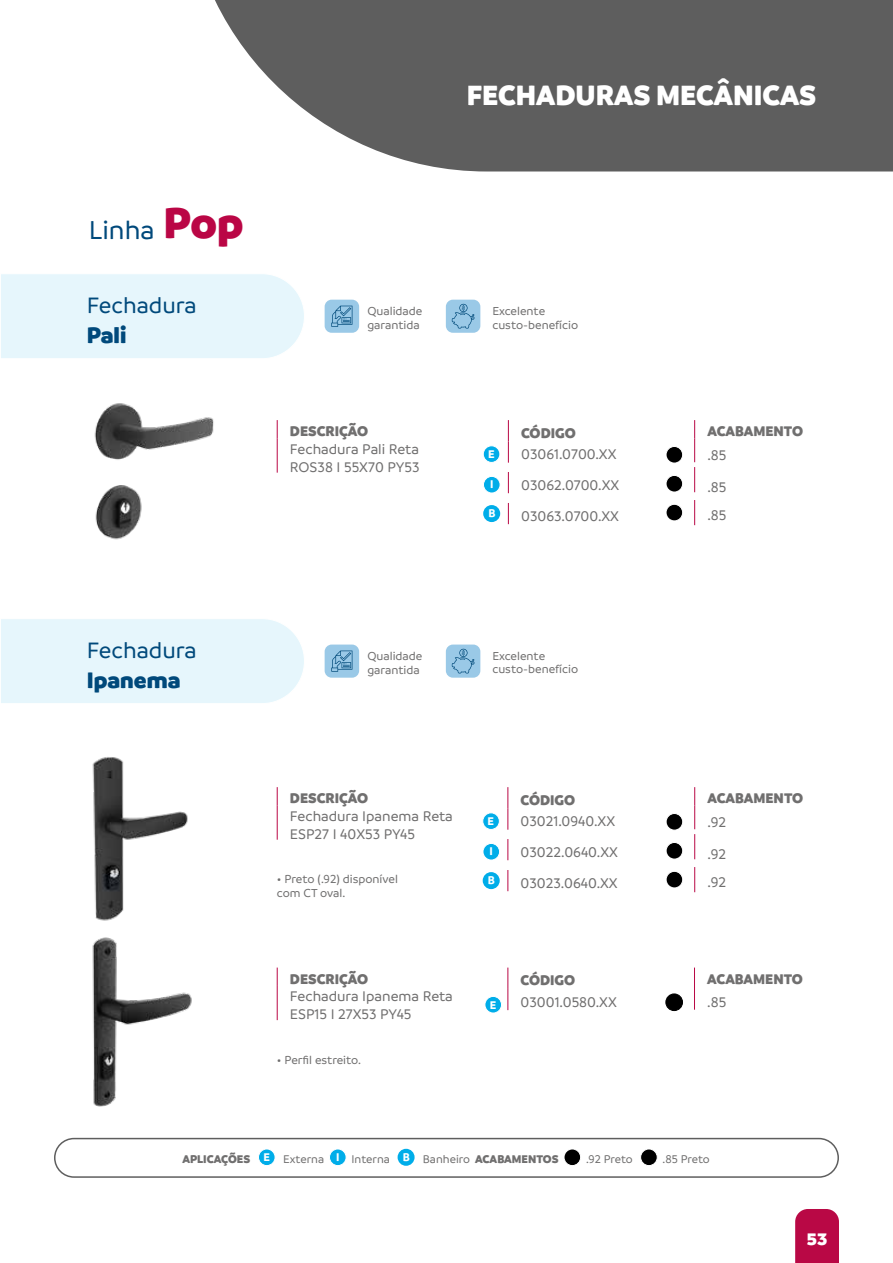
<style>
.page{position:relative;width:893px;height:1263px;background:#fff}
.page>*{position:absolute;margin:0;border:0;box-sizing:border-box;transform-origin:0 0}
.t1{font:900 30px "Branding SF";color:#fff}
.t2{font:500 27.75px "Branding SF";color:#00497b}
.t3{font:500 24px "Branding SF";color:#00497b}
.t4{font:900 24px "Branding SF";color:#00497b}
.t5{font:900 18px "Branding SF";color:#fff}
.t6{font:500 15px/30.8px "Branding SF";color:#706f6f}
.t7{font:900 15px "Branding SF";color:#706f6f}
.t8{font:500 12.45px/13.6px "Branding SF";color:#706f6f}
.t9{font:500 12px "Branding SF";color:#706f6f}
.t10{font:700 12px "Branding SF";color:#fff}
.s1{font-weight:900;font-size:46.05px;color:#ba0645}
.s2{font-weight:900}
</style>
<div class="page">
<div style="left:795px;top:1209px;width:44px;height:54px;background:#b90845"></div>
<svg style="left:215px;top:0;width:678px;height:171px;background:#707070"></svg>
<div style="left:54px;top:1138px;width:785px;height:40px;border:2px solid #5e5e5e;border-radius:19px"></div>
<div style="left:1px;top:274px;width:303px;height:84px;background:#e6f6fc"></div>
<div style="left:1px;top:619px;width:303px;height:84px;background:#e6f6fc"></div>
<div style="left:666px;top:994px;width:16px;height:16px;background:#000;border-radius:50%"></div>
<div style="left:666px;top:994px;width:17px;height:17px;border:1px solid #000;border-radius:50%"></div>
<svg style="left:277px;top:967px;width:1px;height:19px"></svg>
<hr style="left:277px;top:986px;width:1px;height:34px;background:#ba0645">
<svg style="left:507px;top:967px;width:1px;height:43px"></svg>
<div style="left:485px;top:996px;width:16px;height:17px;background:#00ade9;border-radius:50%"></div>
<div style="left:485px;top:996px;width:17px;height:17px;border:1px solid #fff;border-radius:50%"></div>
<svg style="left:694px;top:967px;width:1px;height:43px"></svg>
<div style="left:666px;top:813px;width:17px;height:17px;background:#000;border-radius:50%"></div>
<div style="left:666px;top:813px;width:17px;height:17px;border:1px solid #fff;border-radius:50%"></div>
<div style="left:666px;top:842px;width:17px;height:17px;background:#000;border-radius:50%"></div>
<div style="left:666px;top:842px;width:17px;height:17px;border:1px solid #fff;border-radius:50%"></div>
<div style="left:666px;top:871px;width:17px;height:17px;background:#000;border-radius:50%"></div>
<div style="left:666px;top:871px;width:17px;height:17px;border:1px solid #fff;border-radius:50%"></div>
<svg style="left:277px;top:787px;width:1px;height:18px"></svg>
<hr style="left:277px;top:805px;width:1px;height:35px;background:#ba0645">
<svg style="left:507px;top:787px;width:1px;height:43px"></svg>
<svg style="left:507px;top:839px;width:1px;height:21px"></svg>
<svg style="left:507px;top:870px;width:1px;height:21px"></svg>
<div style="left:483px;top:813px;width:16px;height:16px;background:#00ade9;border-radius:50%"></div>
<div style="left:483px;top:813px;width:17px;height:17px;border:1px solid #fff;border-radius:50%"></div>
<div style="left:483px;top:872px;width:17px;height:17px;background:#00ade9;border-radius:50%"></div>
<div style="left:483px;top:843px;width:17px;height:17px;background:#00ade9;border-radius:50%"></div>
<div style="left:483px;top:843px;width:17px;height:17px;border:1px solid #fff;border-radius:50%"></div>
<svg style="left:694px;top:787px;width:1px;height:72px"></svg>
<svg style="left:694px;top:867px;width:1px;height:25px"></svg>
<div style="left:666px;top:446px;width:17px;height:17px;background:#000;border-radius:50%"></div>
<div style="left:666px;top:446px;width:17px;height:17px;border:1px solid #fff;border-radius:50%"></div>
<div style="left:666px;top:475px;width:17px;height:17px;background:#000;border-radius:50%"></div>
<div style="left:666px;top:475px;width:17px;height:17px;border:1px solid #fff;border-radius:50%"></div>
<div style="left:666px;top:504px;width:17px;height:17px;background:#000;border-radius:50%"></div>
<div style="left:666px;top:504px;width:17px;height:17px;border:1px solid #fff;border-radius:50%"></div>
<svg style="left:277px;top:420px;width:1px;height:18px"></svg>
<hr style="left:277px;top:438px;width:1px;height:35px;background:#ba0645">
<svg style="left:508px;top:420px;width:1px;height:43px"></svg>
<svg style="left:508px;top:472px;width:1px;height:21px"></svg>
<svg style="left:508px;top:503px;width:1px;height:21px"></svg>
<div style="left:483px;top:446px;width:17px;height:16px;background:#00ade9;border-radius:50%"></div>
<div style="left:483px;top:446px;width:17px;height:17px;border:1px solid #fff;border-radius:50%"></div>
<div style="left:483px;top:505px;width:17px;height:17px;background:#00ade9;border-radius:50%"></div>
<div style="left:483px;top:476px;width:17px;height:17px;background:#00ade9;border-radius:50%"></div>
<div style="left:483px;top:476px;width:17px;height:17px;border:1px solid #fff;border-radius:50%"></div>
<svg style="left:694px;top:420px;width:1px;height:72px"></svg>
<svg style="left:694px;top:500px;width:1px;height:25px"></svg>
<img style="left:92px;top:757px;width:96px;height:164px">
<img style="left:92px;top:937px;width:100px;height:169px">
<img style="left:94px;top:403px;width:120px;height:137px">
<div style="left:398px;top:1149px;width:17px;height:17px;background:#00ade9;border-radius:50%"></div>
<div style="left:258px;top:1149px;width:17px;height:16px;background:#00ade9;border-radius:50%"></div>
<div style="left:258px;top:1149px;width:17px;height:17px;border:1px solid #fff;border-radius:50%"></div>
<div style="left:329px;top:1149px;width:17px;height:16px;background:#00ade9;border-radius:50%"></div>
<div style="left:329px;top:1149px;width:17px;height:17px;border:1px solid #fff;border-radius:50%"></div>
<div style="left:641px;top:1149px;width:16px;height:16px;background:#000;border-radius:50%"></div>
<div style="left:640px;top:1149px;width:17px;height:17px;border:1px solid #fff;border-radius:50%"></div>
<div style="left:564px;top:1149px;width:17px;height:16px;background:#000;border-radius:50%"></div>
<div style="left:564px;top:1149px;width:17px;height:17px;border:1px solid #fff;border-radius:50%"></div>
<div style="left:325px;top:300px;width:34px;height:33px;background:#9ac9e7;border-radius:7px"></div>
<div style="left:446px;top:300px;width:34px;height:33px;background:#9ac9e7;border-radius:7px"></div>
<svg style="left:331px;top:306px;width:21px;height:21px"></svg>
<svg style="left:452px;top:304px;width:23px;height:25px"></svg>
<div style="left:325px;top:644px;width:34px;height:34px;background:#9ac9e7;border-radius:7px"></div>
<div style="left:446px;top:644px;width:34px;height:34px;background:#9ac9e7;border-radius:7px"></div>
<svg style="left:331px;top:650px;width:21px;height:22px"></svg>
<svg style="left:452px;top:649px;width:23px;height:24px"></svg>
<h2 class="t2" style="left:89px;top:216px;width:156px">Linha <span class="s1">Pop</span></h2>
<h3 class="t3" style="left:87px;top:292px;width:111px">Fechadura</h3>
<h3 class="t4" style="left:87px;top:320px;width:41px">Pali</h3>
<h1 class="t1" style="left:467px;top:77px;width:351px">FECHADURAS MECÂNICAS</h1>
<p class="t8" style="left:367px;top:304px;width:56px">Qualidade garantida</p>
<p class="t8" style="left:492px;top:304px;width:87px">Excelente custo-benefício</p>
<p class="t7" style="left:290px;top:422px;width:80px">DESCRIÇÃO</p>
<p class="t6" style="left:290px;top:440px;width:131px;line-height:18px">Fechadura Pali Reta<br>ROS38 I 55X70 PY53</p>
<p class="t7" style="left:521px;top:424px;width:56px">CÓDIGO</p>
<p class="t6" style="left:521px;top:439px;width:100px">03061.0700.XX<br>03062.0700.XX<br>03063.0700.XX</p>
<p class="t7" style="left:707px;top:423px;width:97px">ACABAMENTO</p>
<p class="t10" style="left:488px;top:447px;width:8px">E</p>
<p class="t6" style="left:707px;top:440px;width:21px">.85</p>
<p class="t10" style="left:490px;top:477px;width:5px">I</p>
<p class="t6" style="left:707px;top:474px;width:21px;line-height:27.5px">.85 .85</p>
<p class="t10" style="left:488px;top:506px;width:9px">B</p>
<h3 class="t3" style="left:87px;top:637px;width:111px">Fechadura</h3>
<h3 class="t4" style="left:87px;top:665px;width:95px">Ipanema</h3>
<p class="t8" style="left:367px;top:649px;width:56px">Qualidade garantida</p>
<p class="t8" style="left:492px;top:649px;width:87px">Excelente custo-benefício</p>
<p class="t7" style="left:290px;top:789px;width:80px">DESCRIÇÃO</p>
<p class="t6" style="left:290px;top:807px;width:164px;line-height:18px">Fechadura Ipanema Reta<br>ESP27 I 40X53 PY45</p>
<p class="t8" style="left:277px;top:872px;width:123px">• Preto (.92) disponível com CT oval.</p>
<p class="t7" style="left:521px;top:791px;width:56px">CÓDIGO</p>
<p class="t6" style="left:521px;top:806px;width:99px">03021.0940.XX<br>03022.0640.XX<br>03023.0640.XX</p>
<p class="t7" style="left:707px;top:790px;width:97px">ACABAMENTO</p>
<p class="t10" style="left:488px;top:814px;width:8px">E</p>
<p class="t6" style="left:707px;top:807px;width:20px">.92</p>
<p class="t10" style="left:490px;top:844px;width:5px">I</p>
<p class="t6" style="left:707px;top:841px;width:20px;line-height:27.5px">.92 .92</p>
<p class="t10" style="left:488px;top:873px;width:9px">B</p>
<p class="t7" style="left:290px;top:970px;width:80px">DESCRIÇÃO</p>
<p class="t6" style="left:290px;top:987px;width:164px;line-height:18px">Fechadura Ipanema Reta<br>ESP15 I 27X53 PY45</p>
<p class="t7" style="left:521px;top:971px;width:56px">CÓDIGO</p>
<p class="t10" style="left:490px;top:998px;width:8px">E</p>
<p class="t6" style="left:521px;top:986px;width:98px">03001.0580.XX</p>
<p class="t7" style="left:707px;top:970px;width:97px">ACABAMENTO</p>
<p class="t6" style="left:707px;top:987px;width:21px">.85</p>
<p class="t8" style="left:277px;top:1053px;width:86px">• Perfil estreito.</p>
<p class="t9" style="left:182px;top:1153px;width:378px"><span class="s2">APLICAÇÕES</span> <sup>E</sup> Externa <sup>I</sup> Interna <sup>B</sup> Banheiro <span class="s2">ACABAMENTOS</span></p>
<p class="t9" style="left:586px;top:1153px;width:48px">.92 Preto</p>
<p class="t9" style="left:663px;top:1153px;width:49px">.85 Preto</p>
<p class="t5" style="left:807px;top:1228px;width:22px">53</p>
</div>
